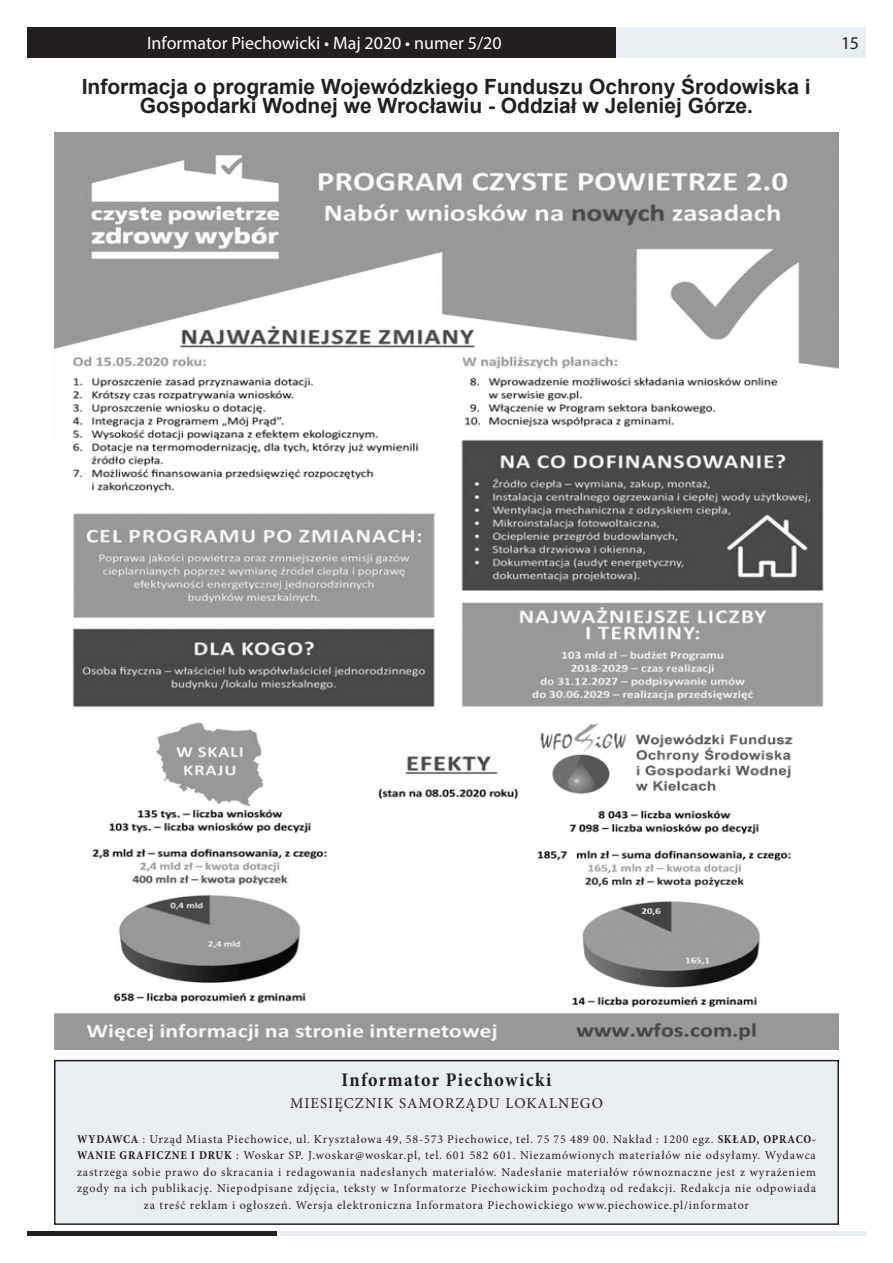
<style>
.page{position:relative;width:893px;height:1263px;background:#fff}
.page>*{position:absolute;margin:0;border:0;box-sizing:border-box;transform-origin:0 0}
.t1{font:700 21px/19.5px "Arial";color:#231f20;text-align:center}
.t2{font:700 condensed 19.5px "Minion Pro";letter-spacing:.07em;color:#231f20}
.t3{font:18px "Myriad Pro";color:#fff}
.t4{font:18px "Myriad Pro";color:#231f20}
.t5{font:15px "Minion Pro";letter-spacing:.07em;color:#231f20}
.t6{font:12px/16.5px "Minion Pro";letter-spacing:.07em;color:#231f20;text-align:center}
.s1{font-weight:700;font-stretch:condensed}
</style>
<div class="page">
<div style="left:27px;top:27px;width:590px;height:30px;background:#231f20"></div>
<div style="left:617px;top:27px;width:249px;height:30px;background:#e8eff2"></div>
<div style="left:276px;top:1231px;width:590px;height:5px;background:#e8eff2"></div>
<div style="left:27px;top:1231px;width:249px;height:5px;background:#231f20"></div>
<img style="left:54px;top:133px;width:785px;height:916px">
<div style="left:55px;top:1060px;width:783px;height:164px;background:#e8eff2"></div>
<div style="left:54px;top:1060px;width:785px;height:165px;border:2px solid #231f20"></div>
<h3 class="t3" style="left:147px;top:32px;width:356px">Informator Piechowicki • Maj 2020 • numer 5/20</h3>
<h3 class="t4" style="left:841px;top:32px;width:19px">15</h3>
<h1 class="t1" style="left:82px;top:77px;width:730px">Informacja o programie Wojewódzkiego Funduszu Ochrony Środowiska i<br>Gospodarki Wodnej we Wrocławiu - Oddział w Jeleniej Górze.</h1>
<h2 class="t2" style="left:342px;top:1066px;width:211px">Informator Piechowicki</h2>
<p class="t5" style="left:290px;top:1094px;width:314px">MIESIĘCZNIK SAMORZĄDU LOKALNEGO</p>
<p class="t6" style="left:77px;top:1131px;width:740px"><span class="s1">WYDAWCA</span> : Urząd Miasta Piechowice, ul. Kryształowa 49, 58-573 Piechowice, tel. 75 75 489 00. Nakład : 1200 egz. <span class="s1">SKŁAD, OPRACO-WANIE GRAFICZNE I DRUK</span> : Woskar SP. J.woskar@woskar.pl, tel. 601 582 601. Niezamówionych materiałów nie odsyłamy. Wydawca zastrzega sobie prawo do skracania i redagowania nadesłanych materiałów. Nadesłanie materiałów równoznaczne jest z wyrażeniem zgody na ich publikację. Niepodpisane zdjęcia, teksty w Informatorze Piechowickim pochodzą od redakcji. Redakcja nie odpowiada za treść reklam i ogłoszeń. Wersja elektroniczna Informatora Piechowickiego www.piechowice.pl/informator</p>
</div>
